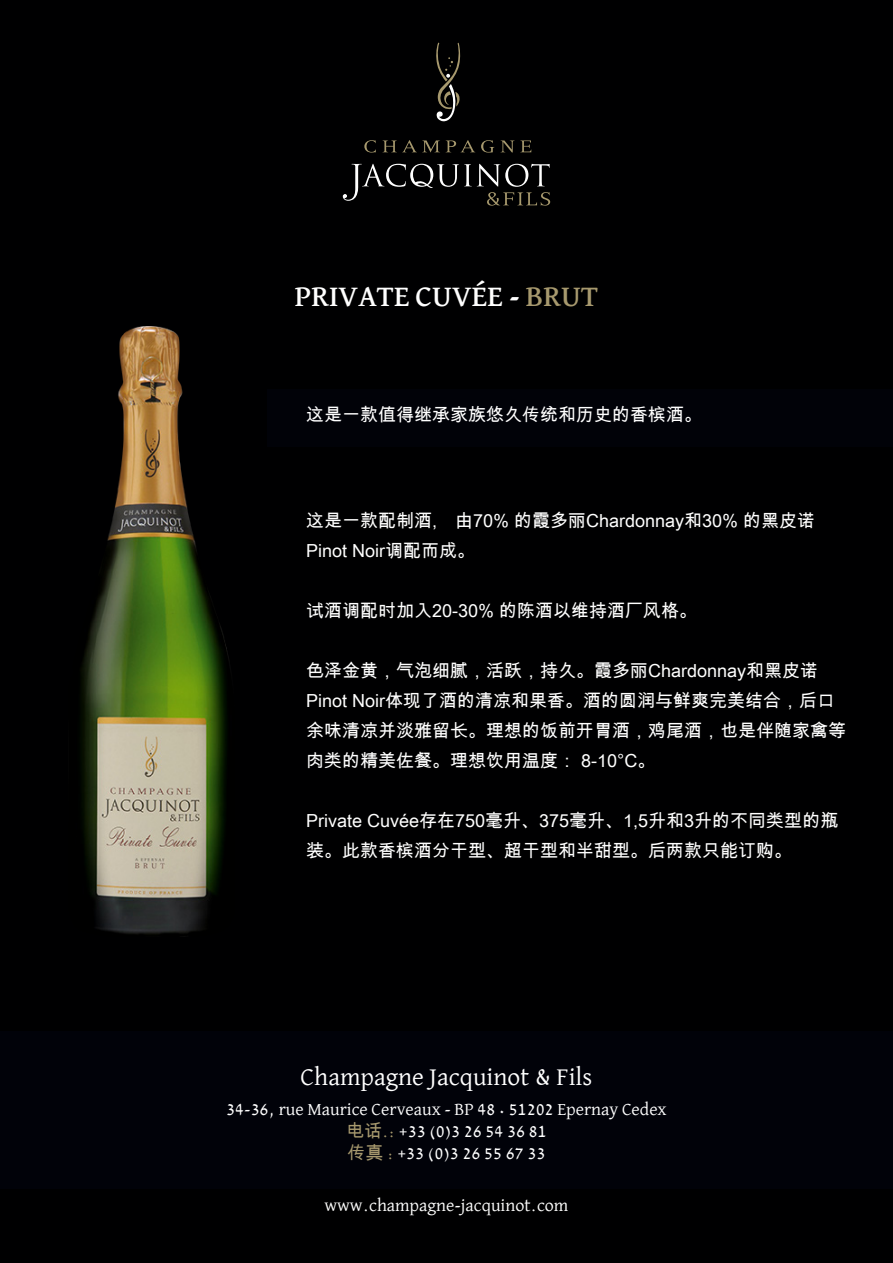
<style>
.page{position:relative;width:893px;height:1263px;background:#000001}
.page>*{position:absolute;margin:0;border:0;box-sizing:border-box;transform-origin:0 0}
.t1{font:500 30px "David Libre";color:#fff}
.t2{font:25.5px "David Libre";color:#fff}
.t3{font:18px/30px "Arial Unicode MS";color:#fff}
.t4{font:18px "David Libre";color:#fff}
.s1{color:#a7996e}
.s2{font-family:"Arial Unicode MS";color:#a7996e}
</style>
<div class="page">
<svg style="left:364px;top:140px;width:12px;height:13px"></svg>
<svg style="left:382px;top:140px;width:93px;height:12px"></svg>
<svg style="left:481px;top:140px;width:13px;height:13px"></svg>
<svg style="left:500px;top:140px;width:31px;height:12px"></svg>
<svg style="left:436px;top:43px;width:25px;height:78px"></svg>
<svg style="left:343px;top:164px;width:207px;height:42px"></svg>
<div style="left:0;top:1031px;width:893px;height:157px;background:#010209"></div>
<img style="left:81px;top:327px;width:148px;height:607px">
<div style="left:268px;top:389px;width:625px;height:57px;background:#010208"></div>
<p class="t1" style="left:295px;top:274px;width:305px">PRIVATE CUVÉE - <span class="s1">BRUT</span></p>
<p class="t3" style="left:306px;top:400px;width:397px">这是一款值得继承家族悠久传统和历史的香槟酒。</p>
<p class="t3" style="left:306px;top:505px;width:511px">这是一款配制酒,　由70% 的霞多丽Chardonnay和30% 的黑皮诺<br>Pinot Noir调配而成。</p>
<p class="t3" style="left:306px;top:595px;width:393px">试酒调配时加入20-30% 的陈酒以维持酒厂风格。</p>
<p class="t3" style="left:306px;top:655px;width:541px">色泽金黄，气泡细腻，活跃，持久。霞多丽Chardonnay和黑皮诺Pinot Noir体现了酒的清凉和果香。酒的圆润与鲜爽完美结合，后口余味清凉并淡雅留长。理想的饭前开胃酒，鸡尾酒，也是伴随家禽等肉类的精美佐餐。理想饮用温度： 8-10°C。</p>
<p class="t3" style="left:306px;top:805px;width:534px">Private Cuvée存在750毫升、375毫升、1,5升和3升的不同类型的瓶装。此款香槟酒分干型、超干型和半甜型。后两款只能订购。</p>
<p class="t2" style="left:301px;top:1058px;width:293px">Champagne Jacquinot &amp; Fils</p>
<p class="t4" style="left:226px;top:1096px;width:442px">34-36, rue Maurice Cerveaux - BP 48 • 51202 Epernay Cedex</p>
<p class="t4" style="left:346px;top:1118px;width:202px"><span class="s2">电话</span><span class="s1">.:</span> +33 (0)3 26 54 36 81</p>
<p class="t4" style="left:347px;top:1139px;width:199px"><span class="s2">传真</span> <span class="s1">:</span> +33 (0)3 26 55 67 33</p>
<p class="t4" style="left:325px;top:1191px;width:245px">www.champagne-jacquinot.com</p>
</div>
